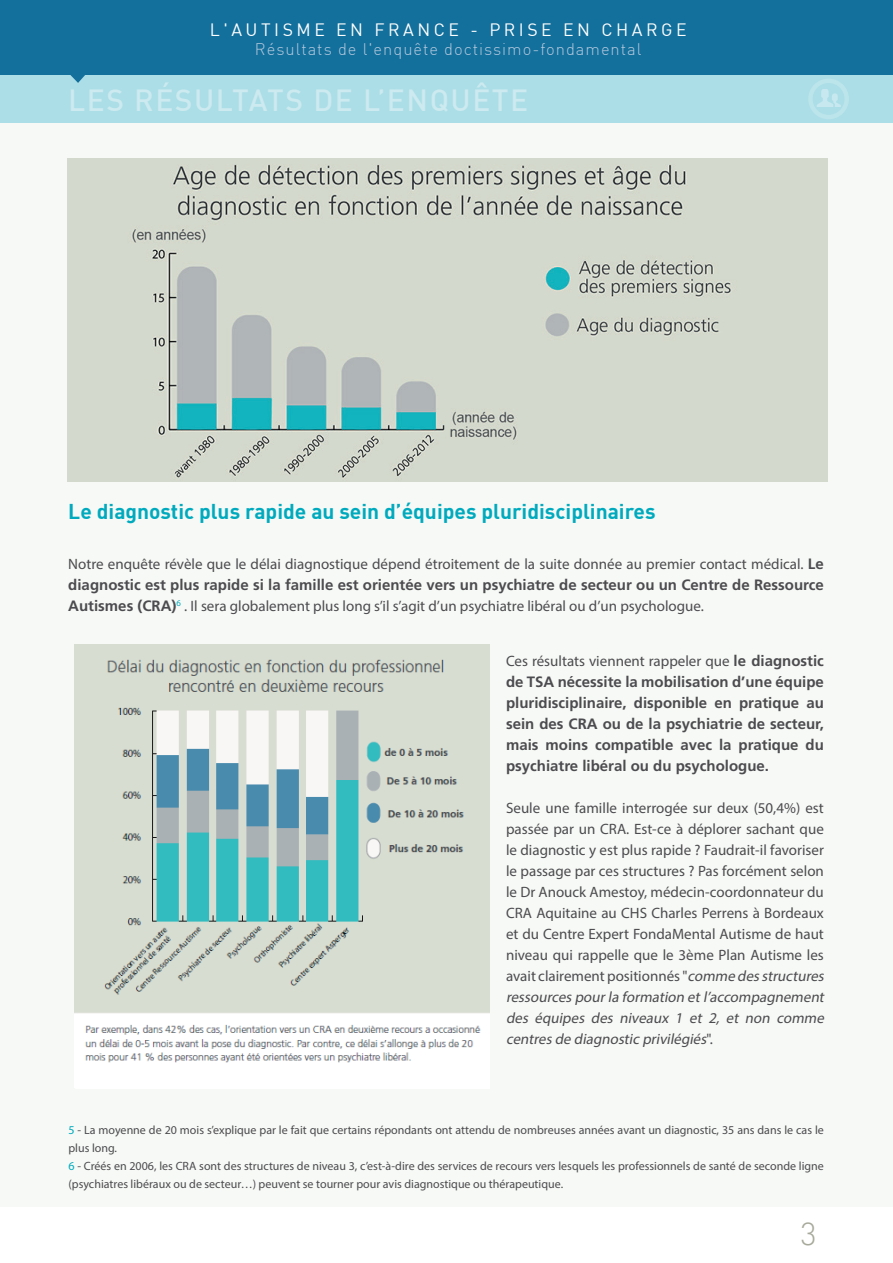
<style>
.page{position:relative;width:893px;height:1263px;background:#fff}
.page>*{position:absolute;margin:0;border:0;box-sizing:border-box;transform-origin:0 0}
.t1{font:300 31.5px "DIN";color:#a7a99a}
.t2{font:500 30px "DIN";letter-spacing:.05em;color:#cceaef}
.t3{font:700 21px "DIN";color:#00aabe}
.t4{font:17.55px "DIN";letter-spacing:.2em;color:#fff}
.t5{font:300 16.5px "DIN";letter-spacing:.06em;color:#b2c8dd}
.t6{font:15px/21px "Myriad Pro";color:#4c4b4f}
.t7{font:700 15px/21px "Frutiger LT Std";color:#4c4b4f;text-align:justify}
.t8{font:12px/18px "Myriad Pro";color:#4c4b4f}
.s1{font-family:"Frutiger LT Std";font-weight:700}
.s2{font-style:italic}
.s3{color:#00aabe}
</style>
<div class="page">
<div style="left:0;top:43px;width:893px;height:80px;background:#abdee7"></div>
<div style="left:0;top:0;width:893px;height:74px;background:#136f9b"></div>
<svg style="left:68px;top:74px;width:19px;height:9px"></svg>
<svg style="left:817px;top:89px;width:24px;height:18px"></svg>
<div style="left:808px;top:79px;width:41px;height:40px;border:4px solid #bce4eb;border-radius:50%"></div>
<img style="left:74px;top:644px;width:415px;height:419px">
<img style="left:68px;top:158px;width:760px;height:324px">
<p class="t4" style="left:210px;top:19px;width:478px">L'AUTISME EN FRANCE - PRISE EN CHARGE</p>
<p class="t5" style="left:255px;top:39px;width:388px">Résultats de l'enquête doctissimo-fondamental</p>
<h2 class="t2" style="left:68px;top:81px;width:462px">LES RÉSULTATS DE L’ENQUÊTE</h2>
<h3 class="t3" style="left:68px;top:497px;width:589px">Le diagnostic plus rapide au sein d’équipes pluridisciplinaires</h3>
<p class="t6" style="left:68px;top:553px;width:757px">Notre enquête révèle que le délai diagnostique dépend étroitement de la suite donnée au premier contact médical. <span class="s1">Le</span></p>
<p class="t7" style="left:68px;top:574px;width:757px">diagnostic est plus rapide si la famille est orientée vers un psychiatre de secteur ou un Centre de Ressource</p>
<p class="t6" style="left:68px;top:595px;width:637px"><span class="s1">Autismes (CRA)</span><sup>6</sup> . Il sera globalement plus long s’il s’agit d’un psychiatre libéral ou d’un psychologue.</p>
<p class="t6" style="left:506px;top:650px;width:319px">Ces résultats viennent rappeler que <span class="s1">le diagnostic</span></p>
<p class="t7" style="left:506px;top:671px;width:319px">de TSA nécessite la mobilisation d’une équipe pluridisciplinaire, disponible en pratique au sein des CRA ou de la psychiatrie de secteur, mais moins compatible avec la pratique du psychiatre libéral ou du psychologue.</p>
<p class="t6" style="left:506px;top:797px;width:323px">Seule une famille interrogée sur deux (50,4%) est passée par un CRA. Est-ce à déplorer sachant que le diagnostic y est plus rapide ? Faudrait-il favoriser le passage par ces structures ? Pas forcément selon le Dr Anouck Amestoy, médecin-coordonnateur du CRA Aquitaine au CHS Charles Perrens à Bordeaux et du Centre Expert FondaMental Autisme de haut niveau qui rappelle que le 3ème Plan Autisme les avait clairement positionnés "<span class="s2">comme des structures ressources pourla formation etl’accompagnement des équipes des niveaux 1 et 2, et non comme centres de diagnostic privilégiés</span>".</p>
<p class="t8" style="left:68px;top:1120px;width:757px"><span class="s3">5</span> - La moyenne de 20 mois s’explique par le fait que certains répondants ont attendu de nombreuses années avant un diagnostic, 35 ans dans le cas le plus long.<br><span class="s3">6</span> - Créés en 2006, les CRA sont des structures de niveau 3, c’est-à-dire des services de recours vers lesquels les professionnels de santé de seconde ligne (psychiatres libéraux ou de secteur…) peuvent se tourner pour avis diagnostique ou thérapeutique.</p>
<h1 class="t1" style="left:800px;top:1214px;width:18px">3</h1>
</div>
